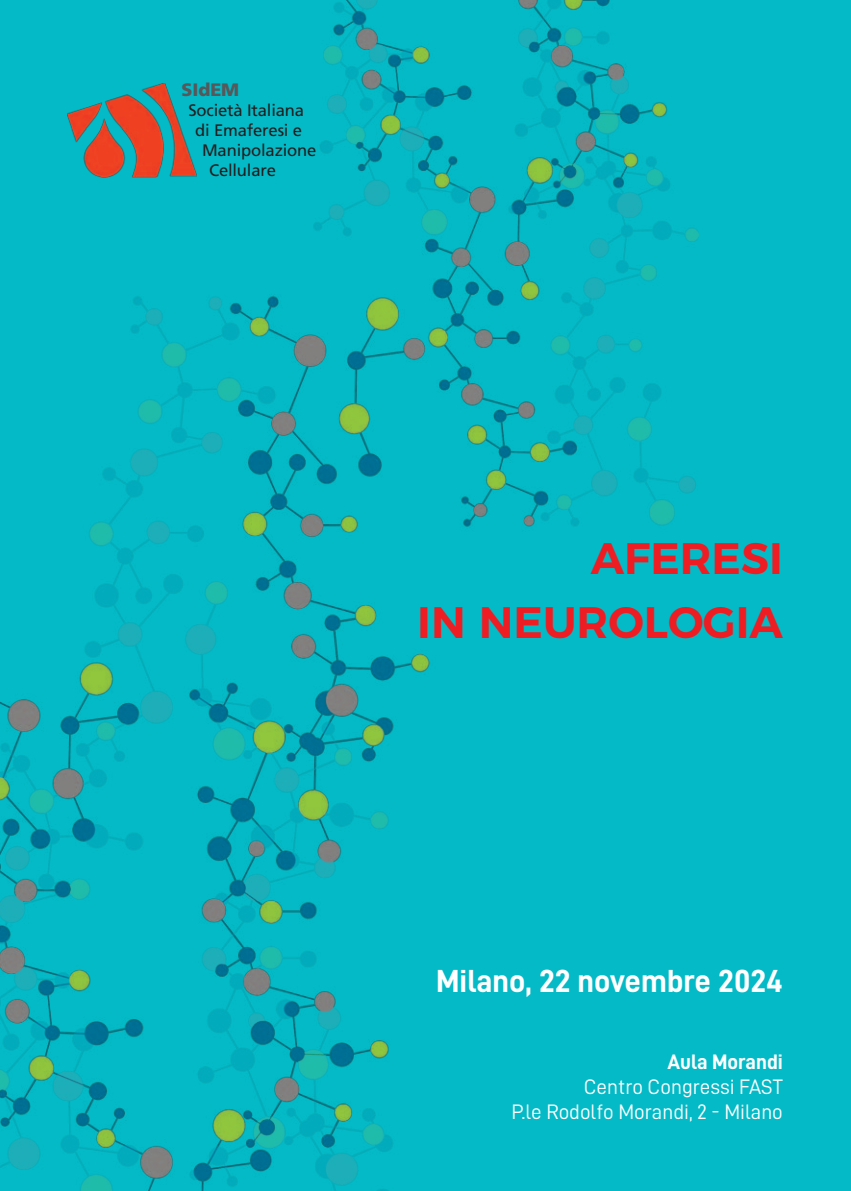
<style>
.page{position:relative;width:851px;height:1191px;background:#fff}
.page>*{position:absolute;margin:0;border:0;box-sizing:border-box;transform-origin:0 0}
.t1{font:600 44px "Montserrat";color:#ee1d23}
.t2{font:32px "D DIN Bold";color:#fff}
.t3{font:21px "D DIN";color:#fff}
.t4{font:21px "D DIN Bold";color:#fff}
.t5{font:900 18px "Frutiger";color:#57585a}
.t6{font:16.6px "Frutiger";letter-spacing:-.01em;color:#231f20}
</style>
<div class="page">
<div style="left:0;top:0;width:850px;height:1191px;background:#03bac6"></div>
<img style="left:0;top:0;width:698px;height:1191px">
<img style="left:68px;top:83px;width:129px;height:95px">
<p class="t5" style="left:181px;top:82px;width:59px">SIdEM</p>
<p class="t6" style="left:188px;top:104px;width:117px">Società Italiana</p>
<p class="t6" style="left:195px;top:124px;width:108px">di Emaferesi e</p>
<p class="t6" style="left:202px;top:144px;width:116px">Manipolazione</p>
<p class="t6" style="left:209px;top:164px;width:69px">Cellulare</p>
<p class="t1" style="left:590px;top:533px;width:194px">AFERESI</p>
<p class="t1" style="left:417px;top:597px;width:367px">IN NEUROLOGIA</p>
<p class="t2" style="left:436px;top:962px;width:348px">Milano, 22 novembre 2024</p>
<p class="t4" style="left:667px;top:1049px;width:117px">Aula Morandi</p>
<p class="t3" style="left:583px;top:1079px;width:200px">Centro Congressi FAST</p>
<p class="t3" style="left:511px;top:1105px;width:273px">P.le Rodolfo Morandi, 2 - Milano</p>
</div>
